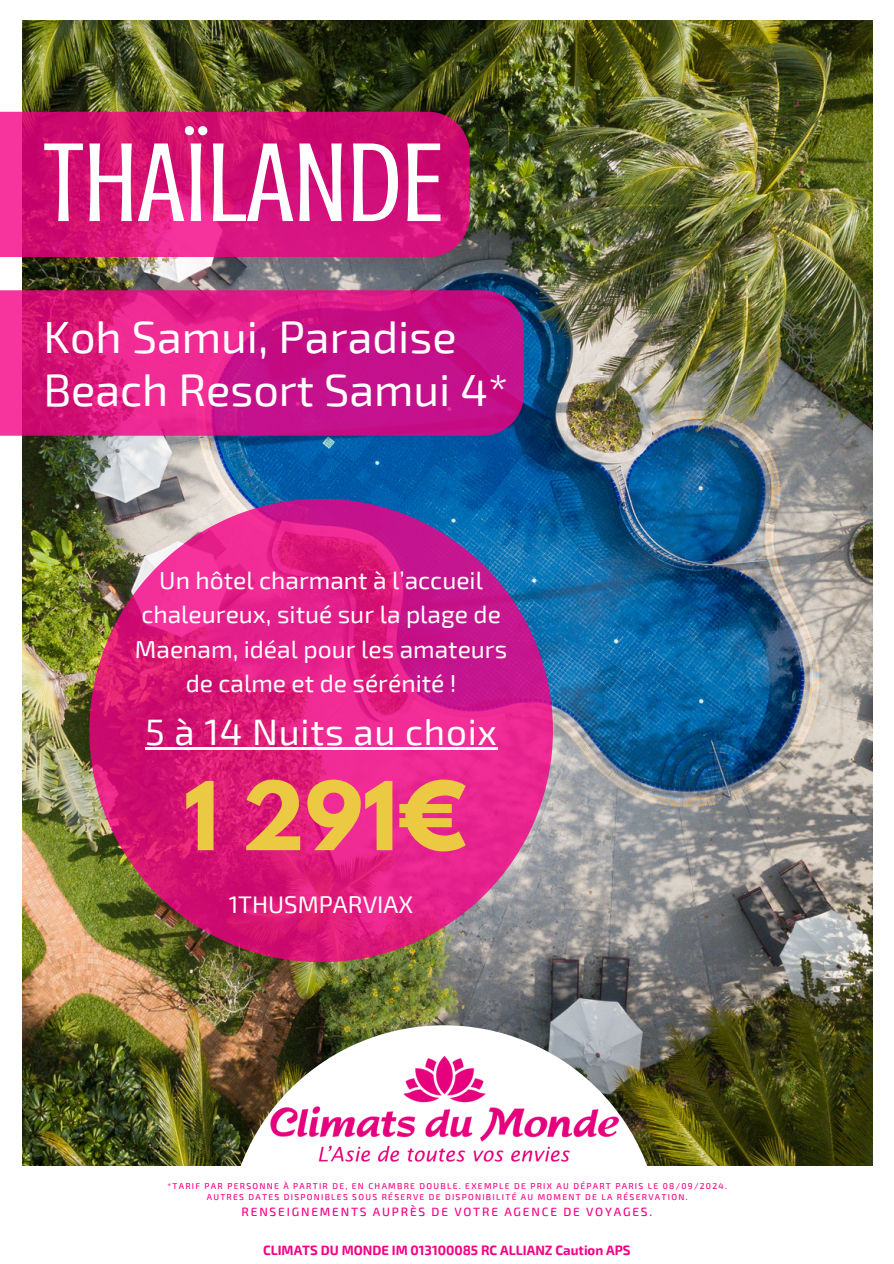
<style>
.page{position:relative;width:894px;height:1264px;background:#fff}
.page>*{position:absolute;margin:0;border:0;box-sizing:border-box;transform-origin:0 0}
.t1{font:115.5px "Crushed";color:#fff}
.t2{font:700 84px "League Spartan";color:#ebc943}
.t3{font:45px/52.8px "Exo 2";color:#fff}
.t4{font:36.75px "Exo 2";letter-spacing:.02em;color:#fff}
.t5{font:24.6px/34.2px "Exo 2";color:#fff;text-align:center}
.t6{font:24px "Exo 2";color:#fff}
.t7{font:700 13.2px "Exo 2";color:#f50086}
.t8{font:500 12px "Exo 2";letter-spacing:.15em;color:#f50086}
.t9{font:500 8.55px "Exo 2";letter-spacing:.15em;color:#f50086}
</style>
<div class="page">
<img style="left:23px;top:21px;width:849px;height:1145px">
<img style="left:227px;top:1025px;width:434px;height:141px">
<img style="left:245px;top:1042px;width:397px;height:124px">
<svg style="left:0;top:112px;width:469px;height:145px;background:#d41377"></svg>
<img style="left:89px;top:499px;width:463px;height:463px">
<svg style="left:0;top:290px;width:523px;height:146px;background:#d11787"></svg>
<hr style="left:145px;top:747px;width:352px;height:2px;background:#fff">
<p class="t1" style="left:43px;top:118px;width:403px">THAÏLANDE</p>
<p class="t3" style="left:43px;top:308px;width:466px">Koh Samui, Paradise<br>Beach Resort Samui 4*</p>
<h1 class="t5" style="left:135px;top:562px;width:374px">Un hôtel charmant à l’accueil chaleureux, situé sur la plage de<br>Maenam, idéal pour les amateurs de calme et de sérénité !</h1>
<p class="t4" style="left:145px;top:708px;width:353px">5 à 14 Nuits au choix</p>
<p class="t2" style="left:184px;top:774px;width:285px">1 291€</p>
<p class="t6" style="left:228px;top:888px;width:186px">1THUSMPARVIAX</p>
<h4 class="t9" style="left:167px;top:1179px;width:561px">*TARIF PAR PERSONNE À PARTIR DE, EN CHAMBRE DOUBLE. EXEMPLE DE PRIX AU DÉPART PARIS LE 08/09/2024.</h4>
<h2 class="t9" style="left:207px;top:1191px;width:482px">AUTRES DATES DISPONIBLES SOUS RÉSERVE DE DISPONIBILITÉ AU MOMENT DE LA RÉSERVATION.</h2>
<h5 class="t8" style="left:241px;top:1203px;width:412px">RENSEIGNEMENTS AUPRÈS DE VOTRE AGENCE DE VOYAGES.</h5>
<h6 class="t7" style="left:263px;top:1241px;width:369px">CLIMATS DU MONDE IM 013100085 RC ALLIANZ Caution APS</h6>
</div>
